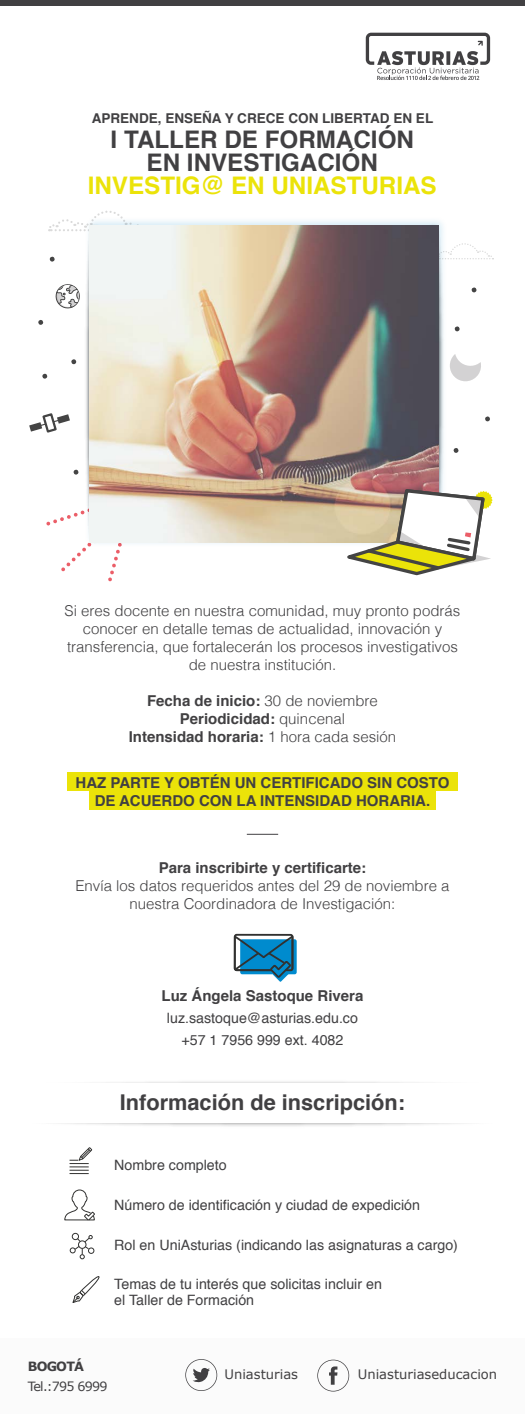
<style>
.page{position:relative;width:525px;height:1414px;background:#fff}
.page>*{position:absolute;margin:0;border:0;box-sizing:border-box;transform-origin:0 0}
.t1{font:700 24.22px/22.8px "Helvetica";color:#414042;text-align:center}
.t2{font:700 24.22px "Helvetica";color:#ebe309}
.t3{font:700 21.75px "Helvetica";color:#414042}
.t4{font:300 15px/18px "Helvetica";color:#414042;text-align:center}
.t5{font:700 15px/18px "Helvetica";color:#414042;text-align:center}
.t6{font:14.25px/15.6px "Helvetica";color:#414042}
.t7{font:700 13.5px "Helvetica";color:#414042}
.t8{font:13.12px "Verdana";color:#414042}
.t9{font:12.75px "Verdana";letter-spacing:-.06em;color:#414042}
.t10{font:700 12.75px "Verdana";letter-spacing:-.06em;color:#414042}
.s1{font-weight:300}
</style>
<div class="page">
<svg style="left:61px;top:567px;width:54px;height:15px"></svg>
<div style="left:0;top:1338px;width:525px;height:76px;background:#fbfbfb"></div>
<img style="left:43px;top:210px;width:445px;height:343px">
<img style="left:90px;top:225px;width:349px;height:317px">
<svg style="left:317px;top:1359px;width:32px;height:32px"></svg>
<svg style="left:185px;top:1359px;width:32px;height:32px"></svg>
<svg style="left:336px;top:487px;width:157px;height:89px"></svg>
<svg style="left:55px;top:283px;width:26px;height:26px"></svg>
<svg style="left:450px;top:354px;width:31px;height:27px"></svg>
<svg style="left:29px;top:411px;width:41px;height:23px"></svg>
<svg style="left:71px;top:359px;width:6px;height:5px"></svg>
<svg style="left:471px;top:287px;width:6px;height:5px"></svg>
<svg style="left:454px;top:326px;width:6px;height:5px"></svg>
<svg style="left:485px;top:416px;width:5px;height:5px"></svg>
<svg style="left:453px;top:448px;width:6px;height:5px"></svg>
<svg style="left:38px;top:320px;width:5px;height:5px"></svg>
<svg style="left:49px;top:256px;width:6px;height:6px"></svg>
<svg style="left:73px;top:469px;width:6px;height:5px"></svg>
<svg style="left:42px;top:373px;width:6px;height:6px"></svg>
<svg style="left:64px;top:1189px;width:31px;height:32px"></svg>
<svg style="left:70px;top:1150px;width:22px;height:24px"></svg>
<div style="left:88px;top:1247px;width:6px;height:7px;border:1px solid #313130;border-radius:50%"></div>
<div style="left:72px;top:1233px;width:7px;height:7px;border:1px solid #313130;border-radius:50%"></div>
<svg style="left:70px;top:1235px;width:23px;height:24px"></svg>
<svg style="left:72px;top:1276px;width:28px;height:27px"></svg>
<div style="left:240px;top:939px;width:57px;height:35px;background:#008bce;border-radius:2px"></div>
<div style="left:234px;top:934px;width:59px;height:37px;border:2px solid #313130;border-radius:2px"></div>
<svg style="left:262px;top:210px;width:32px;height:765px"></svg>
<svg style="left:233px;top:936px;width:60px;height:46px"></svg>
<div style="left:67px;top:772px;width:391px;height:19px;background:#ebe309"></div>
<div style="left:89px;top:791px;width:347px;height:18px;background:#ebe309"></div>
<hr style="left:247px;top:834px;width:31px;height:1px;background:#414042">
<img style="left:86px;top:1124px;width:338px;height:26px">
<div style="left:0;top:0;width:525px;height:6px;background:#414042"></div>
<svg style="left:366px;top:33px;width:124px;height:47px"></svg>
<p class="t7" style="left:92px;top:107px;width:343px">APRENDE, ENSEÑA Y CRECE CON LIBERTAD EN EL</p>
<h1 class="t1" style="left:111px;top:129px;width:305px">I TALLER DE FORMACIÓN<br>EN INVESTIGACIÓN</h1>
<h1 class="t2" style="left:88px;top:166px;width:351px">INVESTIG@ EN UNIASTURIAS</h1>
<p class="t4" style="left:65px;top:601px;width:397px">Si eres docente en nuestra comunidad, muy pronto podrás conocer en detalle temas de actualidad, innovación y transferencia, que fortalecerán los procesos investigativos de nuestra institución.</p>
<p class="t5" style="left:129px;top:692px;width:269px">Fecha de inicio: <span class="s1">30 de noviembre<br></span>Periodicidad: <span class="s1">quincenal<br></span>Intensidad horaria: <span class="s1">1 hora cada sesión</span></p>
<p class="t5" style="left:76px;top:774px;width:375px">HAZ PARTE Y OBTÉN UN CERTIFICADO SIN COSTO<br>DE ACUERDO CON LA INTENSIDAD HORARIA.</p>
<p class="t5" style="left:159px;top:858px;width:209px">Para inscribirte y certificarte:</p>
<p class="t4" style="left:75px;top:875px;width:376px">Envía los datos requeridos antes del 29 de noviembre a nuestra Coordinadora de Investigación:</p>
<p class="t5" style="left:162px;top:987px;width:203px">Luz Ángela Sastoque Rivera</p>
<p class="t6" style="left:167px;top:1007px;width:193px;line-height:21.8px;text-align:center">luz.sastoque@asturias.edu.co +57 1 7956 999 ext. 4082</p>
<h2 class="t3" style="left:120px;top:1085px;width:287px">Información de inscripción:</h2>
<p class="t6" style="left:114px;top:1157px;width:114px">Nombre completo</p>
<p class="t6" style="left:114px;top:1197px;width:307px">Número de identificación y ciudad de expedición</p>
<p class="t6" style="left:114px;top:1237px;width:345px">Rol en UniAsturias (indicando las asignaturas a cargo)</p>
<p class="t6" style="left:114px;top:1277px;width:269px">Temas de tu interés que solicitas incluir en el Taller de Formación</p>
<p class="t10" style="left:28px;top:1358px;width:58px">BOGOTÁ</p>
<p class="t9" style="left:28px;top:1378px;width:82px">Tel.:795 6999</p>
<p class="t8" style="left:224px;top:1365px;width:75px">Uniasturias</p>
<p class="t8" style="left:358px;top:1366px;width:141px">Uniasturiaseducacion</p>
</div>
